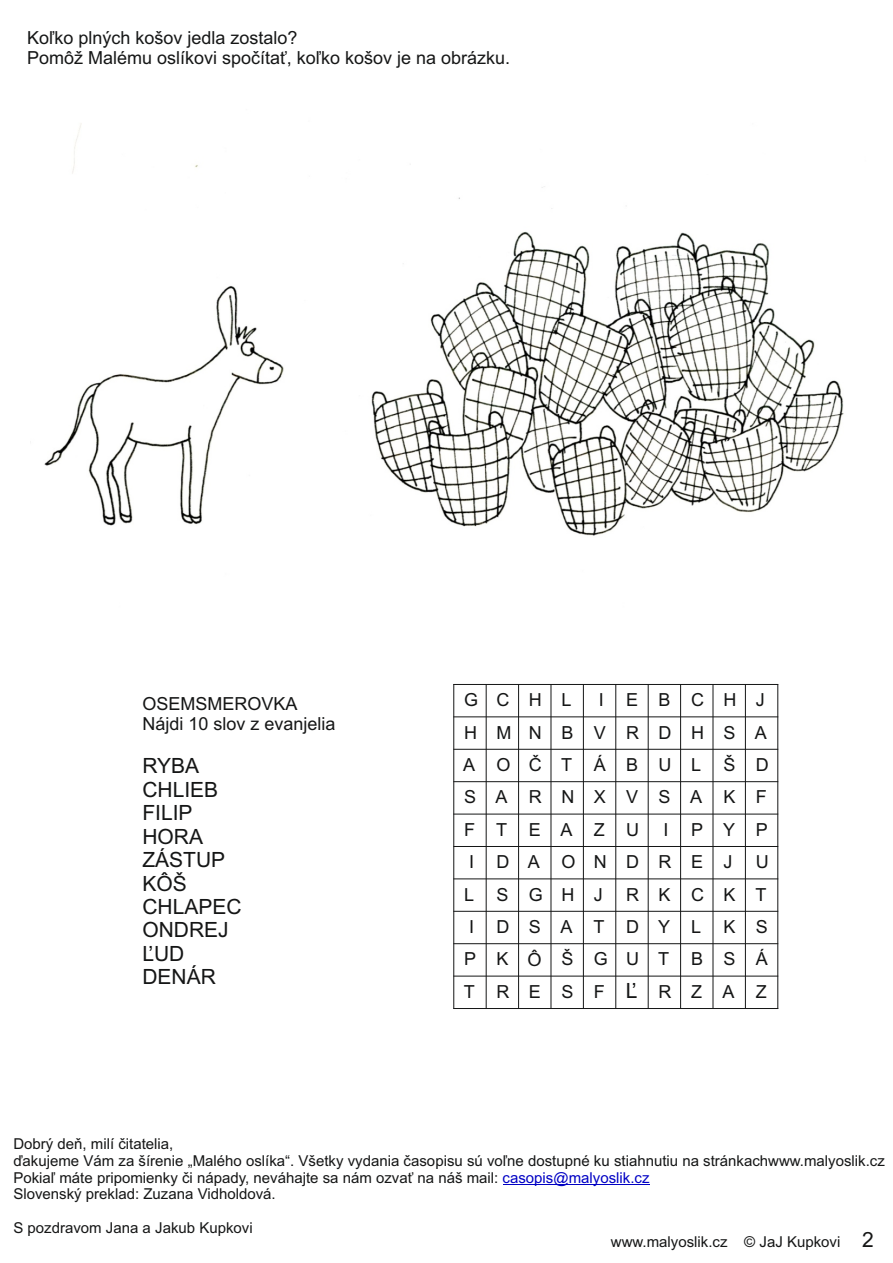
<style>
.page{position:relative;width:893px;height:1263px;background:#fff}
.page>*{position:absolute;margin:0;border:0;box-sizing:border-box;transform-origin:0 0}
.t1{font:21px/23.4px "Arial";color:#151616}
.t2{font:18.15px "Arial";color:#151616}
.t3{font:18px/32.4px "Arial";color:#151616}
.t4{font:18px/32.4px "Arial";letter-spacing:1.08em;color:#151616}
.t5{font:15px/16.8px "Arial";color:#151616}
.s1{color:#0000c4}
.s2{font-size:21px}
</style>
<div class="page">
<hr style="left:503px;top:1184px;width:146px;height:1px;background:#0000c4">
<img style="left:44px;top:123px;width:800px;height:413px">
<hr style="left:453px;top:684px;width:1px;height:325px;background:#151616">
<hr style="left:486px;top:684px;width:1px;height:325px;background:#151616">
<hr style="left:518px;top:684px;width:1px;height:325px;background:#151616">
<hr style="left:551px;top:684px;width:1px;height:325px;background:#151616">
<hr style="left:583px;top:684px;width:1px;height:325px;background:#151616">
<hr style="left:615px;top:684px;width:1px;height:325px;background:#151616">
<hr style="left:648px;top:684px;width:1px;height:325px;background:#151616">
<hr style="left:680px;top:684px;width:1px;height:325px;background:#151616">
<hr style="left:713px;top:684px;width:1px;height:325px;background:#151616">
<hr style="left:745px;top:684px;width:1px;height:325px;background:#151616">
<hr style="left:777px;top:684px;width:1px;height:325px;background:#151616">
<hr style="left:453px;top:1008px;width:325px;height:1px;background:#151616">
<hr style="left:453px;top:976px;width:325px;height:1px;background:#151616">
<hr style="left:453px;top:943px;width:325px;height:1px;background:#151616">
<hr style="left:453px;top:911px;width:325px;height:1px;background:#151616">
<hr style="left:453px;top:878px;width:325px;height:1px;background:#151616">
<hr style="left:453px;top:846px;width:325px;height:1px;background:#151616">
<hr style="left:453px;top:814px;width:325px;height:1px;background:#151616">
<hr style="left:453px;top:781px;width:325px;height:1px;background:#151616">
<hr style="left:453px;top:749px;width:325px;height:1px;background:#151616">
<hr style="left:453px;top:716px;width:325px;height:1px;background:#151616">
<hr style="left:453px;top:684px;width:325px;height:1px;background:#151616">
<p class="t3" style="left:27px;top:29px;width:484px;line-height:20.1px">Koľko plných košov jedla zostalo?<br>Pomôž Malému oslíkovi spočítať, koľko košov je na obrázku.</p>
<p class="t3" style="left:142px;top:689px;width:157px">OSEMSMEROVKA</p>
<p class="t3" style="left:142px;top:709px;width:195px">Nájdi 10 slov z evanjelia</p>
<h1 class="t1" style="left:142px;top:756px;width:101px">RYBA<br>CHLIEB<br>FILIP<br>HORA<br>ZÁSTUP<br>KÔŠ<br>CHLAPEC<br>ONDREJ<br>ĽUD<br>DENÁR</h1>
<p class="t4" style="left:463px;top:685px;width:307px;text-indent:136px">I E B C H J<br>H M N B V R D H S A<br>A OČT Á B U L Š D<br>SA R N X V SA K F<br>FT EA Z U</p>
<p class="t3" style="left:464px;top:685px;width:109px">G C H L</p>
<p class="t3" style="left:469px;top:815px;width:300px;text-indent:194px">I P Y P<br>I D A O N D R E J</p>
<p class="t3" style="left:756px;top:847px;width:14px">U</p>
<p class="t3" style="left:464px;top:880px;width:140px">L S G H J</p>
<p class="t3" style="left:464px;top:880px;width:305px;text-align:justify;text-indent:162px">R K C K T I D SAT DY L K S P K</p>
<p class="t3" style="left:464px;top:944px;width:305px;text-indent:98px">Š G U T B S Á<br>T R E S F</p>
<p class="t2" style="left:528px;top:953px;width:16px">Ô</p>
<h1 class="t1" style="left:626px;top:981px;width:13px">Ľ</h1>
<p class="t3" style="left:659px;top:977px;width:110px">R Z A Z</p>
<p class="t5" style="left:13px;top:1137px;width:873px">Dobrý deň, milí čitatelia,<br>ďakujeme Vám za šírenie „Malého oslíka“. Všetky vydania časopisu sú voľne dostupné ku stiahnutiu na stránkachwww.malyoslik.cz<br>Pokiaľ máte pripomienky či nápady, neváhajte sa nám ozvať na náš mail: <span class="s1">casopis@malyoslik.cz</span></p>
<p class="t5" style="left:13px;top:1221px;width:241px">S pozdravom Jana a Jakub Kupkovi</p>
<p class="t5" style="left:13px;top:1187px;width:264px">Slovenský preklad: Zuzana Vidholdová.</p>
<p class="t5" style="left:611px;top:1234px;width:264px">www.malyoslik.cz © JaJ Kupkovi <span class="s2">2</span></p>
</div>
